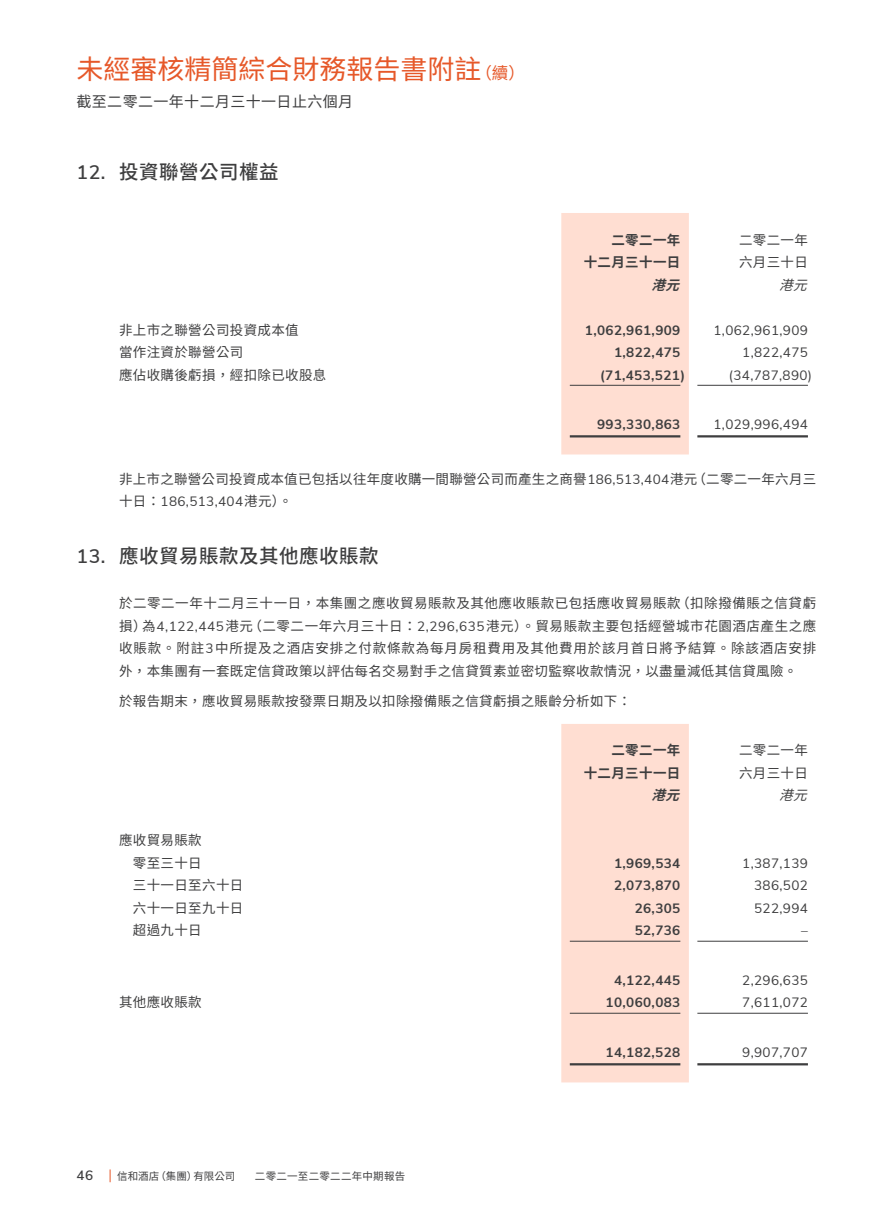
<style>
.page{position:relative;width:893px;height:1212px;background:#fff}
.page>*{position:absolute;margin:0;border:0;box-sizing:border-box;transform-origin:0 0}
.t1{font:27px "Noto Sans CJ Ktc";color:#e65829}
.t2{font:500 19.5px "Noto Sans CJ Ktc";letter-spacing:.025em;color:#3e3e3f}
.t3{font:15px "Noto Sans CJ Ktc";letter-spacing:.025em;color:#3e3e3f}
.t4{font:13.5px/22.5px "Noto Sans CJ Ktc";letter-spacing:.025em;color:#3e3e3f;text-align:justify}
.t5{font:13.5px "Nunito Sans";letter-spacing:.025em;color:#3e3e3f}
.t6{font:700 13.5px "Nunito Sans";letter-spacing:.025em;color:#3e3e3f}
.t7{font:700 13.5px "Noto Sans CJ Ktc";letter-spacing:.025em;color:#3e3e3f}
.t8{font:italic 700 13.5px "Noto Sans CJ Ktc";color:#3e3e3f}
.t9{font:italic 13.5px "Noto Sans CJ Ktc";color:#3e3e3f}
.t10{font:600 13.5px "Nunito Sans";color:#3e3e3f}
.t11{font:10.5px "Noto Sans CJ Ktc";letter-spacing:.025em;color:#3e3e3f}
.t12{font:10.5px "Noto Sans CJ Ktc";color:#3e3e3f}
.s1{font-size:16.5px}
.s2{font-family:"Nunito Sans";font-weight:600}
.s3{font-family:"Nunito Sans"}
.s4{font-family:"Noto Sans CJ Ktc"}
</style>
<div class="page">
<svg style="left:110px;top:1169px;width:1px;height:13px"></svg>
<div style="left:561px;top:213px;width:128px;height:241px;background:#ffded2"></div>
<hr style="left:570px;top:385px;width:110px;height:1px;background:#3e3e3f">
<hr style="left:697px;top:385px;width:111px;height:1px;background:#3e3e3f">
<hr style="left:570px;top:435px;width:110px;height:2px;background:#3e3e3f">
<hr style="left:697px;top:435px;width:111px;height:2px;background:#3e3e3f">
<div style="left:561px;top:724px;width:128px;height:358px;background:#ffded2"></div>
<hr style="left:570px;top:941px;width:110px;height:1px;background:#3e3e3f">
<hr style="left:697px;top:941px;width:111px;height:1px;background:#3e3e3f">
<hr style="left:570px;top:1013px;width:110px;height:1px;background:#3e3e3f">
<hr style="left:697px;top:1013px;width:111px;height:1px;background:#3e3e3f">
<hr style="left:570px;top:1063px;width:110px;height:2px;background:#3e3e3f">
<hr style="left:697px;top:1063px;width:111px;height:2px;background:#3e3e3f">
<h1 class="t1" style="left:77px;top:54px;width:450px">未經審核精簡綜合財務報告書附註<span class="s1">（續）</span></h1>
<p class="t3" style="left:77px;top:93px;width:278px">截至二零二一年十二月三十一日止六個月</p>
<h2 class="t2" style="left:77px;top:161px;width:204px"><span class="s2">12.</span> 投資聯營公司權益</h2>
<p class="t7" style="left:611px;top:232px;width:70px">二零二一年</p>
<p class="t4" style="left:739px;top:229px;width:70px">二零二一年</p>
<p class="t7" style="left:584px;top:254px;width:98px">十二月三十一日</p>
<p class="t4" style="left:739px;top:251px;width:70px">六月三十日</p>
<p class="t8" style="left:652px;top:277px;width:39px">港元</p>
<p class="t9" style="left:779px;top:277px;width:39px">港元</p>
<p class="t4" style="left:119px;top:319px;width:181px">非上市之聯營公司投資成本值</p>
<p class="t6" style="left:585px;top:320px;width:97px">1,062,961,909</p>
<p class="t5" style="left:713px;top:320px;width:96px">1,062,961,909</p>
<p class="t4" style="left:119px;top:341px;width:126px">當作注資於聯營公司</p>
<p class="t6" style="left:614px;top:342px;width:68px">1,822,475</p>
<p class="t5" style="left:742px;top:342px;width:67px">1,822,475</p>
<p class="t4" style="left:119px;top:364px;width:209px">應佔收購後虧損，經扣除已收股息</p>
<p class="t6" style="left:600px;top:365px;width:87px">(71,453,521)</p>
<p class="t5" style="left:729px;top:365px;width:85px">(34,787,890)</p>
<p class="t6" style="left:597px;top:414px;width:85px">993,330,863</p>
<p class="t5" style="left:713px;top:414px;width:96px">1,029,996,494</p>
<p class="t4" style="left:119px;top:468px;width:699px">非上市之聯營公司投資成本值已包括以往年度收購一間聯營公司而產生之商譽<span class="s3">186,513,404</span>港元（二零二一年六月三</p>
<p class="t5" style="left:119px;top:491px;width:175px"><span class="s4">十日：</span>186,513,404<span class="s4">港元）。</span></p>
<h2 class="t2" style="left:77px;top:544px;width:304px"><span class="s2">13.</span> 應收貿易賬款及其他應收賬款</h2>
<p class="t4" style="left:119px;top:592px;width:699px">於二零二一年十二月三十一日，本集團之應收貿易賬款及其他應收賬款已包括應收貿易賬款（扣除撥備賬之信貸虧損）為<span class="s3">4,122,445</span>港元（二零二一年六月三十日：<span class="s3">2,296,635</span>港元）。貿易賬款主要包括經營城市花園酒店產生之應收賬款。附註<span class="s3">3</span>中所提及之酒店安排之付款條款為每月房租費用及其他費用於該月首日將予結算。除該酒店安排外，本集團有一套既定信貸政策以評估每名交易對手之信貸質素並密切監察收款情況，以盡量減低其信貸風險。</p>
<p class="t4" style="left:119px;top:690px;width:514px">於報告期末，應收貿易賬款按發票日期及以扣除撥備賬之信貸虧損之賬齡分析如下：</p>
<p class="t7" style="left:611px;top:743px;width:70px">二零二一年</p>
<p class="t4" style="left:739px;top:739px;width:70px">二零二一年</p>
<p class="t7" style="left:584px;top:765px;width:98px">十二月三十一日</p>
<p class="t4" style="left:739px;top:762px;width:70px">六月三十日</p>
<p class="t8" style="left:652px;top:788px;width:39px">港元</p>
<p class="t9" style="left:779px;top:788px;width:39px">港元</p>
<p class="t4" style="left:119px;top:829px;width:84px">應收貿易賬款　零至三十日</p>
<p class="t6" style="left:614px;top:853px;width:68px">1,969,534</p>
<p class="t5" style="left:742px;top:853px;width:67px">1,387,139</p>
<p class="t4" style="left:119px;top:874px;width:126px">　三十一日至六十日</p>
<p class="t6" style="left:614px;top:876px;width:68px">2,073,870</p>
<p class="t5" style="left:754px;top:876px;width:55px">386,502</p>
<p class="t4" style="left:119px;top:897px;width:126px">　六十一日至九十日</p>
<p class="t6" style="left:635px;top:898px;width:47px">26,305</p>
<p class="t5" style="left:754px;top:898px;width:55px">522,994</p>
<p class="t4" style="left:119px;top:919px;width:84px">　超過九十日</p>
<p class="t6" style="left:635px;top:921px;width:47px">52,736</p>
<p class="t5" style="left:801px;top:921px;width:8px">–</p>
<p class="t6" style="left:614px;top:970px;width:68px">4,122,445</p>
<p class="t5" style="left:742px;top:970px;width:67px">2,296,635</p>
<p class="t4" style="left:119px;top:991px;width:84px">其他應收賬款</p>
<p class="t6" style="left:606px;top:993px;width:76px">10,060,083</p>
<p class="t5" style="left:742px;top:993px;width:67px">7,611,072</p>
<p class="t6" style="left:606px;top:1042px;width:76px">14,182,528</p>
<p class="t5" style="left:742px;top:1042px;width:67px">9,907,707</p>
<p class="t10" style="left:77px;top:1165px;width:18px">46</p>
<p class="t12" style="left:117px;top:1170px;width:120px">信和酒店（集團）有限公司</p>
<p class="t11" style="left:255px;top:1170px;width:152px">二零二一至二零二二年中期報告</p>
</div>
